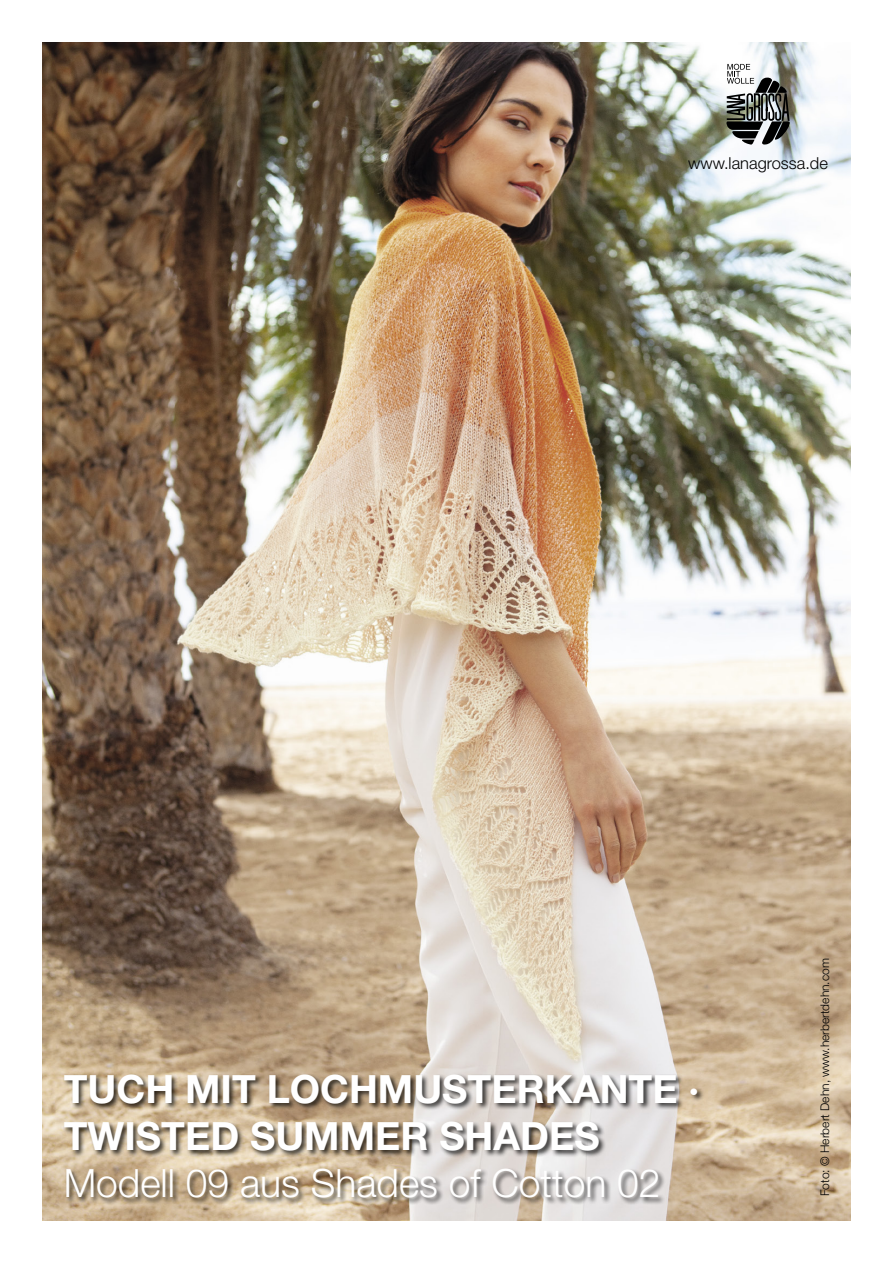
<style>
.page{position:relative;width:893px;height:1263px;background:#fff}
.page>*{position:absolute;margin:0;border:0;box-sizing:border-box;transform-origin:0 0}
.t1{font:700 39px/46.8px "Helvetica Neue LT";color:#fff}
.t2{font:300 39px "Helvetica Neue LT";color:#fff}
.t3{font:300 16.5px "Helvetica Neue LT";color:#000}
.t4{font:300 12px "Helvetica Neue LT";color:#000}
</style>
<div class="page">
<img style="left:43px;top:43px;width:807px;height:1177px">
<svg style="left:726px;top:64px;width:65px;height:81px"></svg>
<div style="left:63px;top:1073px;width:642px;height:132px;background:#000;opacity:.75"></div>
<p class="t3" style="left:688px;top:153px;width:141px">www.lanagrossa.de</p>
<p class="t1" style="left:64px;top:1065px;width:637px">TUCH MIT LOCHMUSTERKANTE ·<br>TWISTED SUMMER SHADES</p>
<p class="t2" style="left:64px;top:1159px;width:598px">Modell 09 aus Shades of Cotton 02</p>
<p class="t4" style="left:818px;top:1196px;width:239px;rotate:-90deg">Foto: © Herbert Dehn, www.herbertdehn.com</p>
</div>
